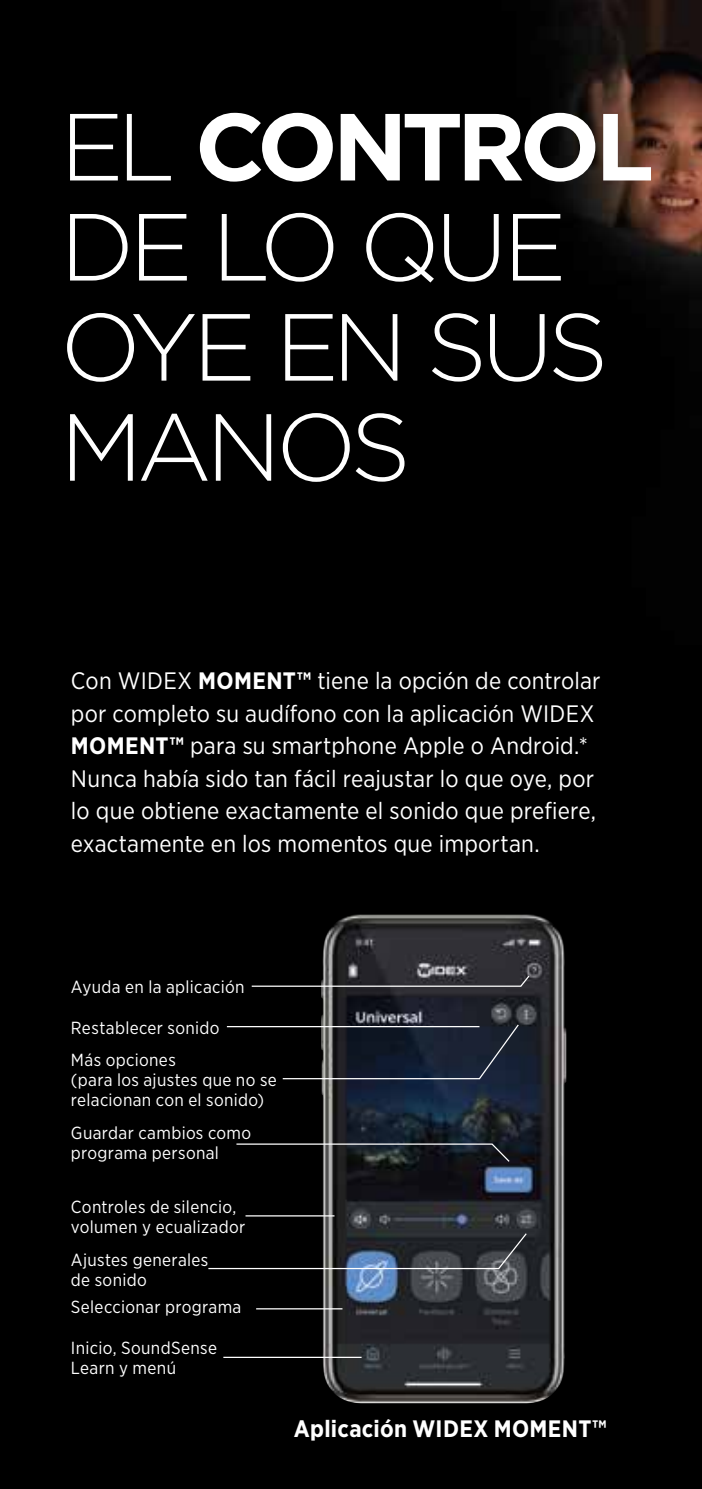
<style>
.page{position:relative;width:702px;height:1489px;background:#fff}
.page>*{position:absolute;margin:0;border:0;box-sizing:border-box;transform-origin:0 0}
.t1{font:300 95px/100px "Gotham";letter-spacing:-.06em;color:#fff}
.t2{font:23.75px/32.5px "Gotham Narrow";letter-spacing:.01em;color:#fff}
.t3{font:700 23.75px "Gotham Narrow";letter-spacing:.015em;color:#fff}
.t4{font:17.5px/20px "Gotham Narrow";letter-spacing:.02em;color:#fff}
.s1{font-weight:700}
</style>
<div class="page">
<div style="left:0;top:0;width:702px;height:1488px;background:#000"></div>
<img style="left:321px;top:913px;width:245px;height:490px">
<hr style="left:256px;top:1308px;width:86px;height:1px;background:#fff">
<hr style="left:223px;top:1356px;width:138px;height:1px;background:#fff">
<svg style="left:250px;top:974px;width:280px;height:13px;background:#3c3b3f"></svg>
<hr style="left:227px;top:1025px;width:252px;height:2px;background:#fff">
<svg style="left:281px;top:1023px;width:239px;height:56px;background:#202632"></svg>
<hr style="left:245px;top:1215px;width:89px;height:1px;background:#fff">
<svg style="left:207px;top:1231px;width:321px;height:38px;background:#282c32"></svg>
<svg style="left:235px;top:1142px;width:276px;height:21px;background:#222629"></svg>
<h1 class="t1" style="left:60px;top:94px;width:595px">EL <span class="s1">CONTROL<br></span>DE LO QUE<br>OYE EN SUS<br>MANOS</h1>
<p class="t2" style="left:71px;top:664px;width:531px">Con WIDEX <span class="s1">MOMENT™</span> tiene la opción de controlar por completo su audífono con la aplicación WIDEX <span class="s1">MOMENT™</span> para su smartphone Apple o Android.* Nunca había sido tan fácil reajustar lo que oye, por lo que obtiene exactamente el sonido que prefiere, exactamente en los momentos que importan.</p>
<p class="t4" style="left:71px;top:976px;width:175px">Ayuda en la aplicación</p>
<p class="t4" style="left:71px;top:1017px;width:150px">Restablecer sonido</p>
<p class="t4" style="left:71px;top:1049px;width:207px">Más opciones<br>(para los ajustes que no se relacionan con el sonido)</p>
<p class="t4" style="left:71px;top:1121px;width:182px">Guardar cambios como programa personal</p>
<p class="t4" style="left:71px;top:1196px;width:176px">Controles de silencio, volumen y ecualizador</p>
<p class="t4" style="left:71px;top:1248px;width:139px">Ajustes generales de sonido</p>
<p class="t4" style="left:71px;top:1296px;width:172px">Seleccionar programa</p>
<p class="t4" style="left:71px;top:1337px;width:148px">Inicio, SoundSense<br>Learn y menú</p>
<p class="t3" style="left:294px;top:1413px;width:314px">Aplicación WIDEX MOMENT™</p>
</div>
